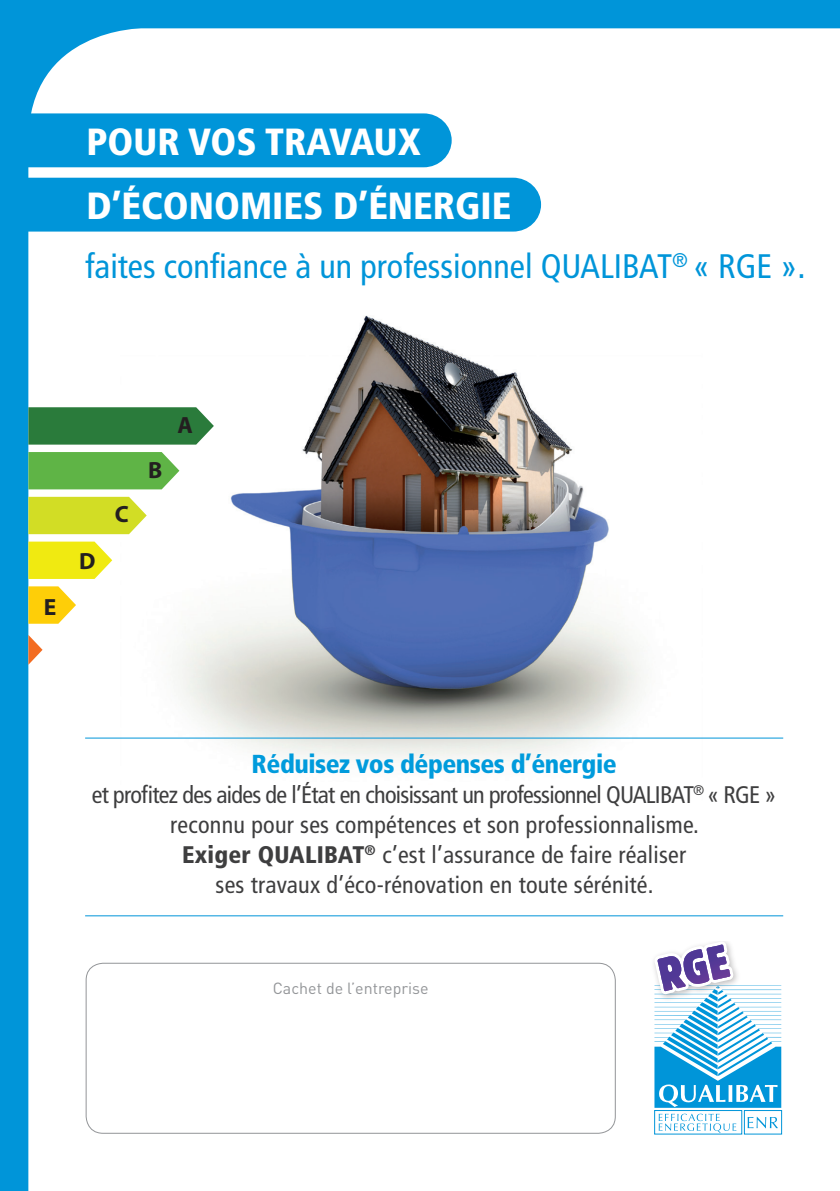
<style>
.page{position:relative;width:840px;height:1191px;background:#fff}
.page>*{position:absolute;margin:0;border:0;box-sizing:border-box;transform-origin:0 0}
.t1{font:900 condensed 37.8px/64.2px "Frutiger LT";color:#fff}
.t2{font:condensed 34px "Frutiger LT";color:#0095d9}
.t3{font:900 condensed 26px "Frutiger LT";letter-spacing:-.02em;color:#009bdc}
.t4{font:condensed 24px/30px "Frutiger LT";letter-spacing:.01em;color:#3e3e3f;text-align:center}
.t5{font:700 23.6px "Myriad Pro";color:#231f20}
.t6{font:16px "DIN";color:#939598}
.s1{font-weight:900}
</style>
<div class="page">
<div style="left:0;top:0;width:839px;height:1191px;background:#0095d9"></div>
<div style="left:28px;top:28px;width:811px;height:1163px;background:#fff"></div>
<img style="left:644px;top:941px;width:9px;height:64px">
<svg style="left:653px;top:941px;width:128px;height:193px"></svg>
<div style="left:86px;top:962px;width:529px;height:171px;border:1px solid #939598;border-radius:17px"></div>
<img style="left:83px;top:295px;width:657px;height:587px">
<hr style="left:85px;top:737px;width:697px;height:1px;background:#0095d9">
<hr style="left:85px;top:915px;width:697px;height:1px;background:#0095d9">
<svg style="left:28px;top:635px;width:15px;height:30px"></svg>
<svg style="left:28px;top:586px;width:48px;height:38px;background:#fdd73a"></svg>
<svg style="left:28px;top:541px;width:84px;height:38px;background:#f1ec2d"></svg>
<svg style="left:28px;top:497px;width:119px;height:37px;background:#d5df36"></svg>
<div style="left:28px;top:452px;width:151px;height:37px;background:#5fb446"></div>
<svg style="left:28px;top:407px;width:186px;height:37px;background:#358245"></svg>
<svg style="left:28px;top:113px;width:423px;height:54px"></svg>
<svg style="left:28px;top:178px;width:512px;height:53px"></svg>
<h1 class="t1" style="left:86px;top:109px;width:408px">POUR VOS TRAVAUX<br>D’ÉCONOMIES D’ÉNERGIE</h1>
<h2 class="t2" style="left:85px;top:246px;width:721px">faites confiance à un professionnel QUALIBAT<sup>®</sup> « RGE ».</h2>
<p class="t5" style="left:44px;top:591px;width:14px">E</p>
<p class="t5" style="left:79px;top:546px;width:18px">D</p>
<p class="t5" style="left:115px;top:499px;width:15px">C</p>
<p class="t5" style="left:148px;top:454px;width:16px">B</p>
<p class="t5" style="left:177px;top:409px;width:17px">A</p>
<p class="t3" style="left:251px;top:748px;width:366px">RÉDUISEZ VOS DÉPENSES D’ÉNERGIE</p>
<p class="t4" style="left:92px;top:779px;width:686px">et profitez des aides de l’état en choisissant un professionnel QUALIBAT<sup>®</sup> « RGE » reconnu pour ses compétences et son professionnalisme.<br><span class="s1">EXIGER QUALIBAT</span><sup>®</sup> c’est l’assurance de faire réaliser<br>ses travaux d’éco-rénovation en toute sérénité.</p>
<p class="t6" style="left:272px;top:979px;width:157px">Cachet de l’entreprise</p>
</div>
